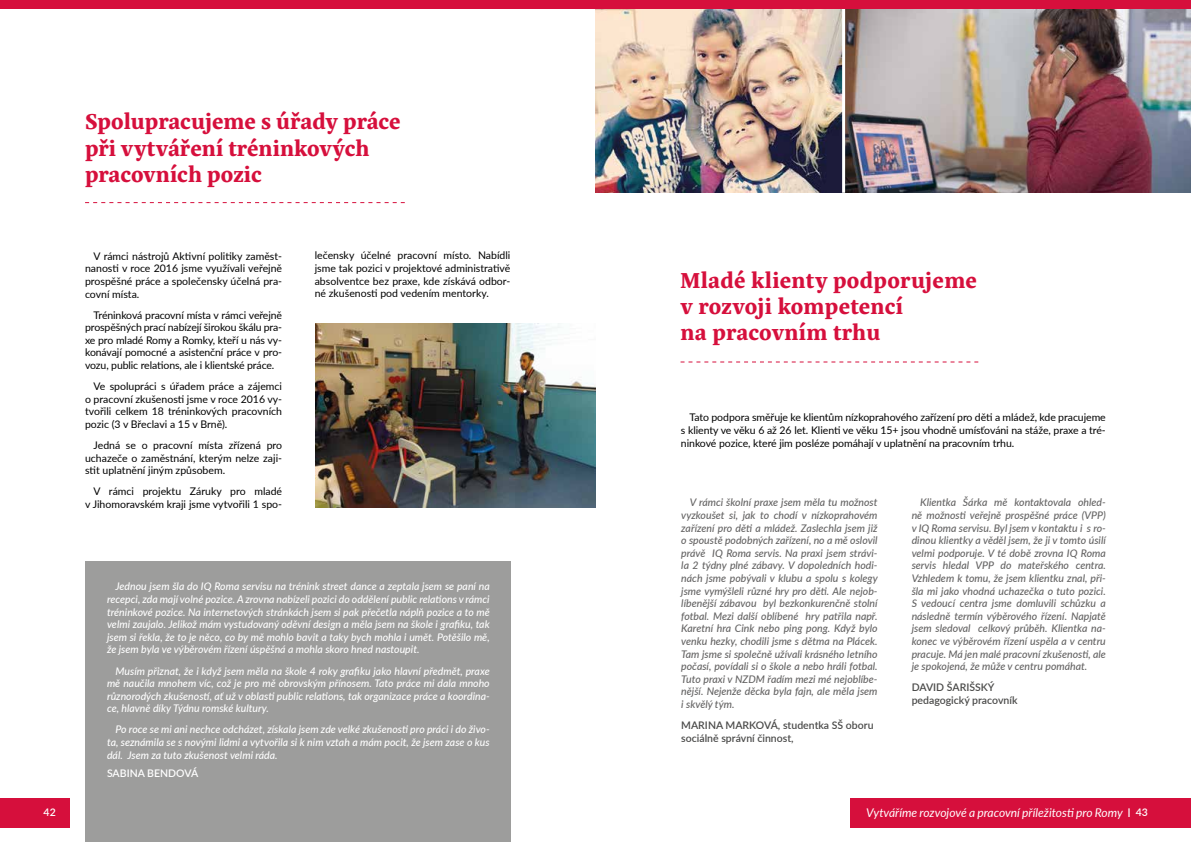
<style>
.page{position:relative;width:1191px;height:842px;background:#fff}
.page>*{position:absolute;margin:0;border:0;box-sizing:border-box;transform-origin:0 0}
.t1{font:700 22px/26.4px "Eskorte Latin";color:#d60f3c}
.t2{font:italic 12px "Lato";color:#fff}
.t3{font:italic 500 10.5px/12.6px "Lato";color:#646363;text-align:justify}
.t4{font:10.5px/12.6px "Lato";color:#000;text-align:justify}
.t5{font:italic 500 10.5px/12.6px "Lato";color:#fff;text-align:justify}
.t6{font:600 10.5px/12.6px "Lato";color:#4a4a49}
.t7{font:600 10.5px "Lato";color:#fff}
.s1{font-style:normal}
.s2{font-weight:600;font-style:normal;font-size:10.5px}
</style>
<div class="page">
<svg style="left:510px;top:798px;width:1px;height:26px"></svg>
<img style="left:596px;top:9px;width:595px;height:184px">
<img style="left:315px;top:323px;width:280px;height:184px">
<hr style="left:842px;top:9px;width:3px;height:184px;background:#fff">
<div style="left:85px;top:561px;width:425px;height:281px;background:#9d9d9c"></div>
<svg style="left:85px;top:202px;width:320px;height:1px"></svg>
<svg style="left:680px;top:361px;width:298px;height:1px"></svg>
<div style="left:0;top:0;width:595px;height:9px;background:#d60f3c"></div>
<div style="left:850px;top:798px;width:341px;height:30px;background:#d60f3c"></div>
<div style="left:595px;top:0;width:596px;height:9px;background:#d60f3c"></div>
<div style="left:0;top:798px;width:69px;height:30px;background:#d60f3c"></div>
<h1 class="t1" style="left:85px;top:108px;width:317px">Spolupracujeme s úřady práce při vytváření tréninkových pracovních pozic</h1>
<p class="t4" style="left:85px;top:249px;width:198px;text-indent:9px">V rámci nástrojů Aktivní politiky zaměst&shy;nanosti v roce 2016 jsme využívali veřejně prospěšné práce a společensky účelná pra&shy;covní místa.</p>
<p class="t4" style="left:85px;top:308px;width:198px;text-indent:9px">Tréninková pracovní místa v rámci veřejně prospěšných prací nabízejí širokou škálu pra&shy;xe pro mladé Romy a Romky, kteří u nás vy&shy;konávají pomocné a asistenční práce v pro&shy;vozu, public relations, ale i klientské práce.</p>
<p class="t4" style="left:85px;top:380px;width:198px;text-indent:9px">Ve spolupráci s úřadem práce a zájemci o pracovní zkušenosti jsme v roce 2016 vy&shy;tvořili celkem 18 tréninkových pracovních pozic (3 v Břeclavi a 15 v Brně).</p>
<p class="t4" style="left:85px;top:438px;width:198px;text-indent:9px">Jedná se o pracovní místa zřízená pro uchazeče o zaměstnání, kterým nelze zaji&shy;stit uplatnění jiným způsobem.</p>
<p class="t4" style="left:85px;top:485px;width:198px;text-align:right">V rámci projektu Záruky pro mladé<br>v Jihomoravském kraji jsme vytvořili 1 spo-</p>
<p class="t4" style="left:315px;top:249px;width:197px">lečensky účelné pracovní místo. Nabídli jsme tak pozici v projektové administrativě absolventce bez praxe, kde získává odbor&shy;né zkušenosti pod vedením mentorky.</p>
<p class="t5" style="left:107px;top:580px;width:384px;text-indent:9px">Jednou jsem šla do IQ Roma servisu na trénink street dance a zeptala jsem se paní na recepci, zda mají volné pozice. A zrovna nabízeli pozici do oddělení public relations v rámci tréninkové pozice. Na internetových stránkách jsem si pak přečetla náplň pozice a to mě velmi zaujalo. Jelikož mám vystudovaný oděvní design a měla jsem na škole i grafiku, tak jsem si řekla, že to je něco, co by mě mohlo bavit a taky bych mohla i umět. Potěšilo mě, že jsem byla ve výběrovém řízení úspěšná a mohla skoro hned nastoupit.</p>
<p class="t5" style="left:107px;top:664px;width:384px;text-indent:9px">Musím přiznat, že i když jsem měla na škole 4 roky grafiku jako hlavní předmět, praxe mě naučila mnohem víc, což je pro mě obrovským přínosem. Tato práce mi dala mnoho různorodých zkušeností, ať už v oblasti public relations, tak organizace práce a koordina&shy;ce, hlavně díky Týdnu romské kultury.</p>
<p class="t5" style="left:107px;top:723px;width:384px;text-indent:9px">Po roce se mi ani nechce odcházet, získala jsem zde velké zkušenosti pro práci i do živo&shy;ta, seznámila se s novými lidmi a vytvořila si k nim vztah a mám pocit, že jsem zase o kus dál. Jsem za tuto zkušenost velmi ráda.</p>
<p class="t7" style="left:107px;top:765px;width:93px">SABINA BENDOVÁ</p>
<h1 class="t1" style="left:680px;top:267px;width:298px">Mladé klienty podporujeme v rozvoji kompetencí<br>na pracovním trhu</h1>
<p class="t4" style="left:681px;top:411px;width:426px;text-indent:9px">Tato podpora směřuje ke klientům nízkoprahového zařízení pro děti a mládež, kde pracujeme s klienty ve věku 6 až 26 let. Klienti ve věku 15+ jsou vhodně umísťováni na stáže, praxe a tré&shy;ninkové pozice, které jim posléze pomáhají v uplatnění na pracovním trhu.</p>
<p class="t3" style="left:681px;top:496px;width:198px;text-indent:9px">V rámci školní praxe jsem měla tu možnost vyzkoušet si, jak to chodí v nízkoprahovém zařízení pro děti a mládež. Zaslechla jsem již o spoustě podobných zařízení, no a mě oslovil právě IQ Roma servis. Na praxi jsem strávi&shy;la 2 týdny plné zábavy. V dopoledních hodi&shy;nách jsme pobývali v klubu a spolu s kolegy jsme vymýšleli různé hry pro děti. Ale nejob&shy;líbenější zábavou byl bezkonkurenčně stolní fotbal. Mezi další oblíbené hry patřila např.<br>Karetní hra Cink nebo ping pong. Když bylo venku hezky, chodili jsme s dětma na Plácek.<br>Tam jsme si společně užívali krásného letního počasí, povídali si o škole a nebo hráli fotbal.<br>Tuto praxi v NZDM řadím mezi mé nejoblíbe&shy;nější. Nejenže děcka byla fajn, ale měla jsem i skvělý tým.</p>
<p class="t6" style="left:681px;top:718px;width:194px">MARINA MARKOVÁ, studentka SŠ oboru sociálně správní činnost,</p>
<p class="t3" style="left:911px;top:496px;width:196px;text-indent:9px">Klientka Šárka mě kontaktovala ohled&shy;ně možnosti veřejně prospěšné práce (VPP) v IQ Roma servisu. Byl jsem v kontaktu i s ro&shy;dinou klientky a věděl jsem, že ji v tomto úsilí velmi podporuje. V té době zrovna IQ Roma servis hledal VPP do mateřského centra.<br>Vzhledem k tomu, že jsem klientku znal, při&shy;šla mi jako vhodná uchazečka o tuto pozici.<br>S vedoucí centra jsme domluvili schůzku a následně termín výběrového řízení. Napjatě jsem sledoval celkový průběh. Klientka na&shy;konec ve výběrovém řízení uspěla a v centru pracuje. Má jen malé pracovní zkušenosti, ale je spokojená, že může v centru pomáhat.</p>
<p class="t6" style="left:911px;top:681px;width:107px">DAVID ŠARIŠSKÝ pedagogický pracovník</p>
<p class="t7" style="left:44px;top:805px;width:14px">42</p>
<p class="t2" style="left:866px;top:804px;width:283px">Vytváříme rozvojové a pracovní příležitosti pro Romy <span class="s1">I</span> <span class="s2">43</span></p>
</div>
